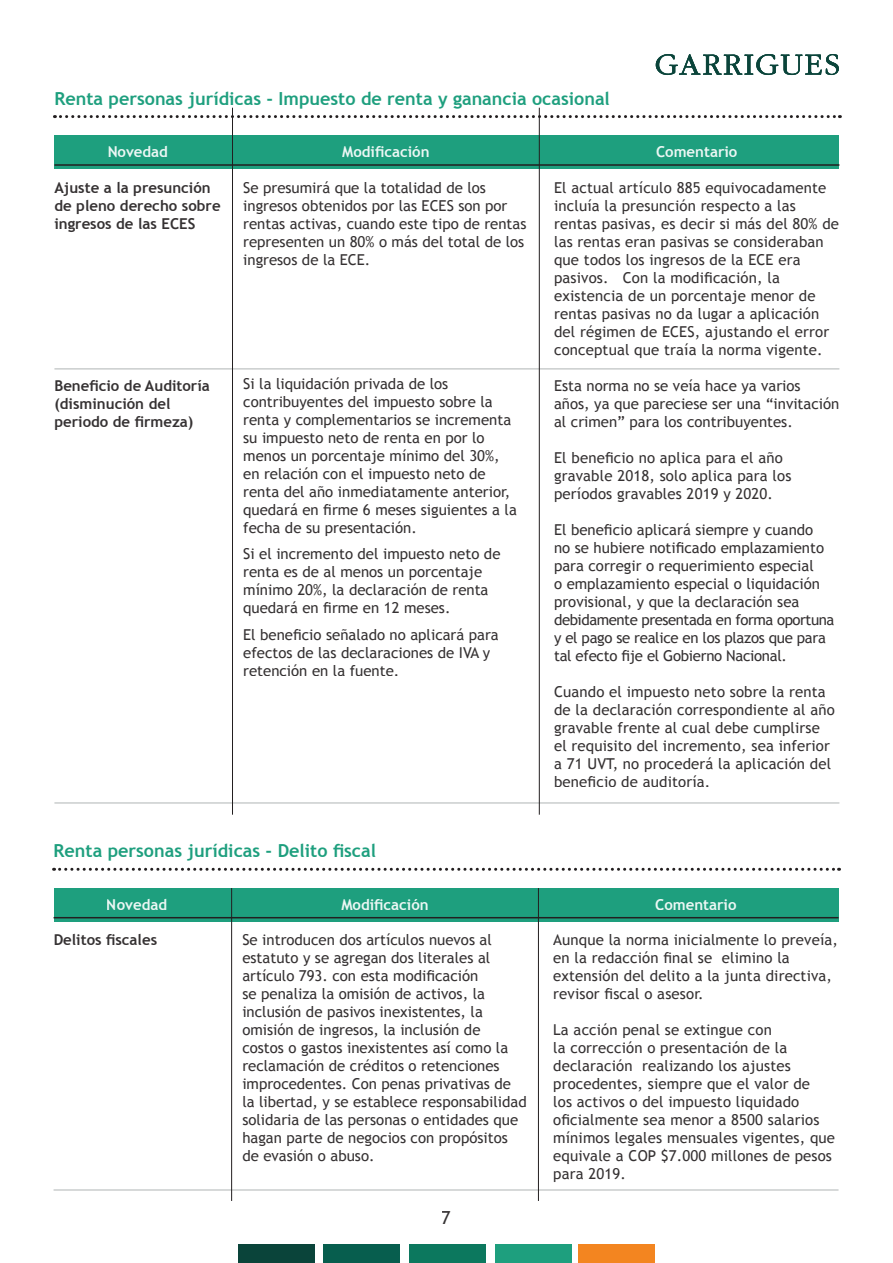
<style>
.page{position:relative;width:893px;height:1263px;background:#fff}
.page>*{position:absolute;margin:0;border:0;box-sizing:border-box;transform-origin:0 0}
.t1{font:700 18px "Trebuchet MS";color:#1e9f7e}
.t2{font:18px "Trebuchet MS";color:#231f20}
.t3{font:15px/18px "Trebuchet MS";color:#231f20}
.t4{font:700 15px/18px "Trebuchet MS";color:#231f20}
.t5{font:700 15px "Trebuchet MS";color:#fff}
</style>
<div class="page">
<div style="left:579px;top:1244px;width:76px;height:19px;background:#f38520"></div>
<div style="left:495px;top:1244px;width:77px;height:19px;background:#1e9f7e"></div>
<div style="left:410px;top:1244px;width:76px;height:19px;background:#0c785e"></div>
<div style="left:324px;top:1244px;width:76px;height:19px;background:#075e4e"></div>
<div style="left:238px;top:1244px;width:76px;height:19px;background:#0a443a"></div>
<svg style="left:656px;top:54px;width:183px;height:21px"></svg>
<div style="left:54px;top:135px;width:785px;height:34px;background:#1e9f7e"></div>
<hr style="left:54px;top:368px;width:785px;height:1px;background:#afb4b4">
<hr style="left:54px;top:802px;width:785px;height:1px;background:#afb4b4">
<hr style="left:54px;top:164px;width:785px;height:2px;background:#231f20">
<svg style="left:54px;top:115px;width:786px;height:3px"></svg>
<hr style="left:232px;top:108px;width:1px;height:707px;background:#231f20">
<hr style="left:539px;top:108px;width:1px;height:707px;background:#231f20">
<div style="left:54px;top:888px;width:784px;height:34px;background:#1e9f7e"></div>
<hr style="left:54px;top:1189px;width:784px;height:1px;background:#afb4b4">
<hr style="left:54px;top:917px;width:784px;height:1px;background:#231f20">
<svg style="left:54px;top:868px;width:785px;height:3px"></svg>
<hr style="left:231px;top:888px;width:1px;height:313px;background:#231f20">
<hr style="left:538px;top:888px;width:1px;height:313px;background:#231f20">
<p class="t1" style="left:54px;top:87px;width:557px">Renta personas jurídicas - Impuesto de renta y ganancia ocasional</p>
<p class="t5" style="left:108px;top:142px;width:62px">Novedad</p>
<p class="t4" style="left:54px;top:178px;width:168px">Ajuste a la presunción de pleno derecho sobre ingresos de las ECES</p>
<p class="t4" style="left:54px;top:376px;width:157px">Beneficio de Auditoría (disminución del periodo de firmeza)</p>
<p class="t5" style="left:342px;top:142px;width:89px">Modificación</p>
<p class="t5" style="left:656px;top:142px;width:83px">Comentario</p>
<p class="t3" style="left:554px;top:178px;width:287px">El actual artículo 885 equivocadamente incluía la presunción respecto a las rentas pasivas, es decir si más del 80% de las rentas eran pasivas se consideraban que todos los ingresos de la ECE era pasivos. Con la modificación, la existencia de un porcentaje menor de rentas pasivas no da lugar a aplicación del régimen de ECES, ajustando el error conceptual que traía la norma vigente.</p>
<p class="t3" style="left:554px;top:376px;width:287px">Esta norma no se veía hace ya varios años, ya que pareciese ser una “invitación al crimen” para los contribuyentes.</p>
<p class="t3" style="left:554px;top:448px;width:239px">El beneficio no aplica para el año gravable 2018, solo aplica para los períodos gravables 2019 y 2020.</p>
<p class="t3" style="left:554px;top:520px;width:282px">El beneficio aplicará siempre y cuando<br>no se hubiere notificado emplazamiento para corregir o requerimiento especial<br>o emplazamiento especial o liquidación provisional, y que la declaración sea debidamente presentada en forma oportuna y el pago se realice en los plazos que para tal efecto fije el Gobierno Nacional.</p>
<p class="t3" style="left:554px;top:682px;width:282px">Cuando el impuesto neto sobre la renta de la declaración correspondiente al año gravable frente al cual debe cumplirse el requisito del incremento, sea inferior a 71 UVT, no procederá la aplicación del beneficio de auditoría.</p>
<p class="t3" style="left:243px;top:178px;width:285px">Se presumirá que la totalidad de los ingresos obtenidos por las ECES son por rentas activas, cuando este tipo de rentas representen un 80% o más del total de los ingresos de la ECE.</p>
<p class="t3" style="left:243px;top:374px;width:275px">Si la liquidación privada de los contribuyentes del impuesto sobre la renta y complementarios se incrementa su impuesto neto de renta en por lo menos un porcentaje mínimo del 30%, en relación con el impuesto neto de renta del año inmediatamente anterior, quedará en firme 6 meses siguientes a la fecha de su presentación.</p>
<p class="t3" style="left:243px;top:545px;width:259px">Si el incremento del impuesto neto de renta es de al menos un porcentaje mínimo 20%, la declaración de renta quedará en firme en 12 meses.</p>
<p class="t3" style="left:243px;top:625px;width:257px">El beneficio señalado no aplicará para efectos de las declaraciones de IVA y retención en la fuente.</p>
<p class="t1" style="left:54px;top:840px;width:324px">Renta personas jurídicas - Delito fiscal</p>
<p class="t5" style="left:107px;top:895px;width:62px">Novedad</p>
<p class="t4" style="left:54px;top:931px;width:105px">Delitos fiscales</p>
<p class="t5" style="left:341px;top:895px;width:89px">Modificación</p>
<p class="t5" style="left:655px;top:895px;width:83px">Comentario</p>
<p class="t3" style="left:553px;top:931px;width:286px">Aunque la norma inicialmente lo preveía, en la redacción final se elimino la extensión del delito a la junta directiva, revisor fiscal o asesor.</p>
<p class="t3" style="left:553px;top:1021px;width:283px">La acción penal se extingue con<br>la corrección o presentación de la declaración realizando los ajustes procedentes, siempre que el valor de<br>los activos o del impuesto liquidado oficialmente sea menor a 8500 salarios mínimos legales mensuales vigentes, que equivale a COP $7.000 millones de pesos para 2019.</p>
<p class="t3" style="left:242px;top:931px;width:286px">Se introducen dos artículos nuevos al estatuto y se agregan dos literales al artículo 793. con esta modificación<br>se penaliza la omisión de activos, la inclusión de pasivos inexistentes, la omisión de ingresos, la inclusión de<br>costos o gastos inexistentes así como la reclamación de créditos o retenciones improcedentes. Con penas privativas de la libertad, y se establece responsabilidad solidaria de las personas o entidades que hagan parte de negocios con propósitos de evasión o abuso.</p>
<p class="t2" style="left:442px;top:1206px;width:11px">7</p>
</div>
